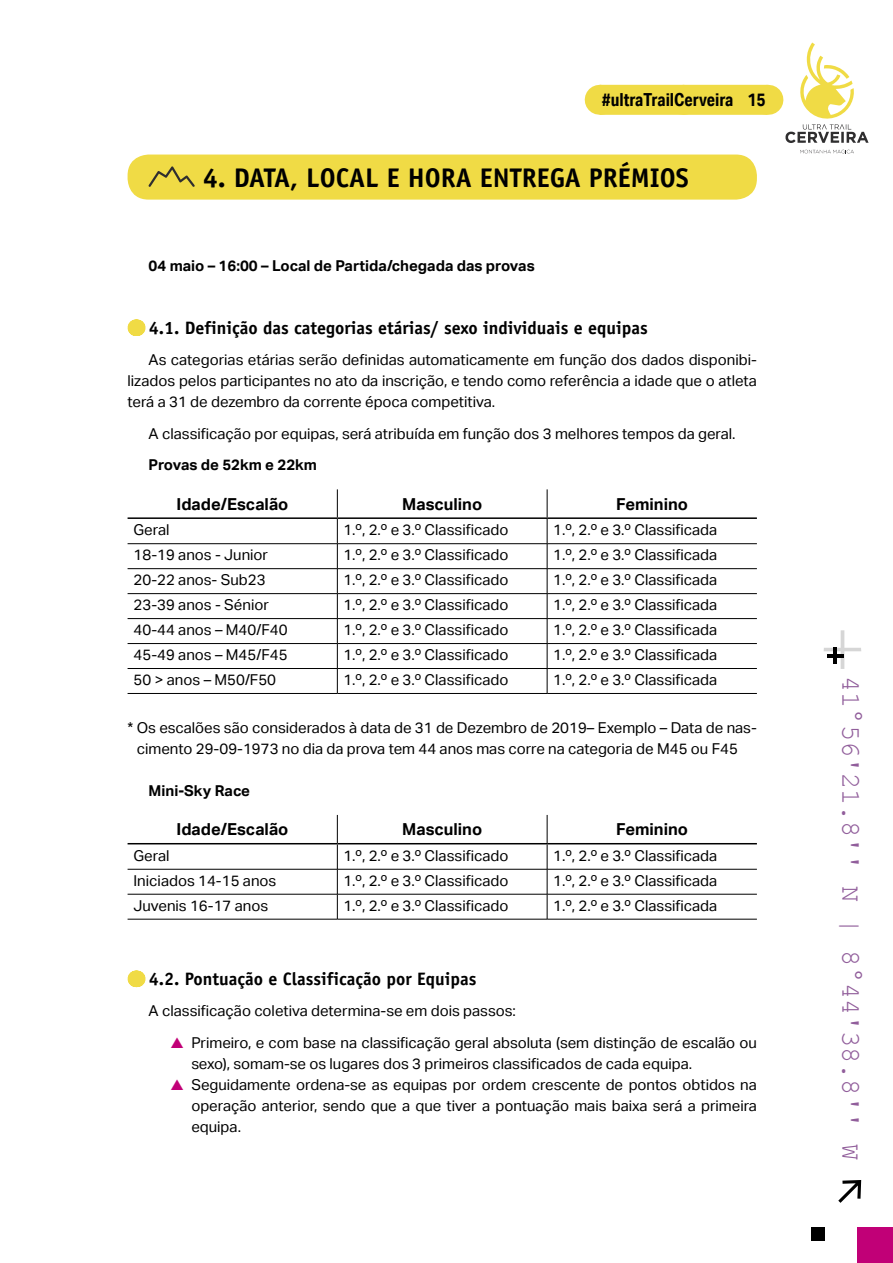
<style>
.page{position:relative;width:893px;height:1263px;background:#fff}
.page>*{position:absolute;margin:0;border:0;box-sizing:border-box;transform-origin:0 0}
.t1{font:700 27px "Officina Sans Std";color:#000}
.t2{font:26.85px "Courier New";color:#915e9b}
.t3{font:700 18px "Officina Sans Std";color:#000}
.t4{font:700 18px "Aktiv Grotesk Cd";color:#000}
.t5{font:700 16.5px "Aktiv Grotesk";color:#000}
.t6{font:15px/21px "Aktiv Grotesk";color:#000;text-align:justify}
.t7{font:700 15px "Aktiv Grotesk";color:#000}
.s1{color:#c10077}
</style>
<div class="page">
<div style="left:600px;top:85px;width:167px;height:30px;background:#f0db45"></div>
<svg style="left:685px;top:114px;width:40px;height:1px"></svg>
<hr style="left:767px;top:85px;width:1px;height:30px;background:#f0db45">
<div style="left:858px;top:1227px;width:35px;height:36px;background:#c10077"></div>
<svg style="left:838px;top:1180px;width:23px;height:23px"></svg>
<svg style="left:824px;top:630px;width:37px;height:39px"></svg>
<div style="left:811px;top:1227px;width:13px;height:13px;background:#000"></div>
<hr style="left:827px;top:654px;width:16px;height:3px;background:#000">
<hr style="left:833px;top:647px;width:4px;height:17px;background:#000">
<svg style="left:785px;top:43px;width:84px;height:100px"></svg>
<svg style="left:800px;top:149px;width:54px;height:4px"></svg>
<div style="left:128px;top:155px;width:629px;height:45px;background:#f0db45;border-radius:21px"></div>
<svg style="left:136px;top:319px;width:1px;height:17px"></svg>
<svg style="left:136px;top:970px;width:1px;height:17px"></svg>
<svg style="left:148px;top:166px;width:47px;height:21px"></svg>
<hr style="left:128px;top:543px;width:209px;height:1px;background:#000">
<hr style="left:337px;top:543px;width:210px;height:1px;background:#000">
<hr style="left:547px;top:543px;width:210px;height:1px;background:#000">
<hr style="left:128px;top:568px;width:209px;height:1px;background:#000">
<hr style="left:337px;top:568px;width:210px;height:1px;background:#000">
<hr style="left:547px;top:568px;width:210px;height:1px;background:#000">
<hr style="left:128px;top:593px;width:209px;height:1px;background:#000">
<hr style="left:337px;top:593px;width:210px;height:1px;background:#000">
<hr style="left:547px;top:593px;width:210px;height:1px;background:#000">
<hr style="left:128px;top:618px;width:209px;height:1px;background:#000">
<hr style="left:337px;top:618px;width:210px;height:1px;background:#000">
<hr style="left:547px;top:618px;width:210px;height:1px;background:#000">
<hr style="left:128px;top:643px;width:209px;height:1px;background:#000">
<hr style="left:337px;top:643px;width:210px;height:1px;background:#000">
<hr style="left:547px;top:643px;width:210px;height:1px;background:#000">
<hr style="left:128px;top:668px;width:209px;height:1px;background:#000">
<hr style="left:337px;top:668px;width:210px;height:1px;background:#000">
<svg style="left:337px;top:489px;width:1px;height:204px"></svg>
<hr style="left:547px;top:668px;width:210px;height:1px;background:#000">
<svg style="left:547px;top:489px;width:1px;height:204px"></svg>
<hr style="left:128px;top:693px;width:209px;height:1px;background:#000">
<hr style="left:337px;top:693px;width:210px;height:1px;background:#000">
<hr style="left:547px;top:693px;width:210px;height:1px;background:#000">
<hr style="left:128px;top:517px;width:209px;height:2px;background:#000">
<hr style="left:337px;top:517px;width:210px;height:2px;background:#000">
<hr style="left:547px;top:517px;width:210px;height:2px;background:#000">
<hr style="left:128px;top:869px;width:209px;height:1px;background:#000">
<hr style="left:337px;top:869px;width:210px;height:1px;background:#000">
<hr style="left:547px;top:869px;width:210px;height:1px;background:#000">
<hr style="left:128px;top:894px;width:209px;height:1px;background:#000">
<hr style="left:337px;top:894px;width:210px;height:1px;background:#000">
<svg style="left:337px;top:815px;width:1px;height:104px"></svg>
<hr style="left:547px;top:894px;width:210px;height:1px;background:#000">
<svg style="left:547px;top:815px;width:1px;height:104px"></svg>
<hr style="left:128px;top:919px;width:209px;height:1px;background:#000">
<hr style="left:337px;top:919px;width:210px;height:1px;background:#000">
<hr style="left:547px;top:919px;width:210px;height:1px;background:#000">
<hr style="left:128px;top:843px;width:209px;height:1px;background:#000">
<hr style="left:337px;top:843px;width:210px;height:1px;background:#000">
<hr style="left:547px;top:843px;width:210px;height:1px;background:#000">
<p class="t4" style="left:602px;top:89px;width:165px">#ultraTrailCerveira 15</p>
<h1 class="t1" style="left:203px;top:161px;width:488px">4. DATA, LOCAL E HORA ENTREGA PRÉMIOS</h1>
<p class="t7" style="left:149px;top:257px;width:388px">04 maio – 16:00 – Local de Partida/chegada das provas</p>
<p class="t3" style="left:149px;top:316px;width:500px">4.1. Definição das categorias etárias/ sexo individuais e equipas</p>
<p class="t6" style="left:128px;top:350px;width:631px;text-indent:21px">As categorias etárias serão definidas automaticamente em função dos dados disponibi&shy;lizados pelos participantes no ato da inscrição, e tendo como referência a idade que o atleta terá a 31 de dezembro da corrente época competitiva.</p>
<p class="t6" style="left:149px;top:423px;width:589px">A classificação por equipas, será atribuída em função dos 3 melhores tempos da geral.</p>
<p class="t7" style="left:149px;top:456px;width:170px">Provas de 52km e 22km</p>
<p class="t5" style="left:176px;top:494px;width:113px">Idade/Escalão</p>
<p class="t5" style="left:402px;top:494px;width:81px">Masculino</p>
<p class="t5" style="left:616px;top:494px;width:73px">Feminino</p>
<p class="t6" style="left:134px;top:520px;width:37px">Geral</p>
<p class="t6" style="left:343px;top:520px;width:167px">1.º, 2.º e 3.º Classificado</p>
<p class="t6" style="left:553px;top:520px;width:166px">1.º, 2.º e 3.º Classificada</p>
<p class="t6" style="left:134px;top:545px;width:136px">18-19 anos - Junior</p>
<p class="t6" style="left:343px;top:545px;width:167px">1.º, 2.º e 3.º Classificado</p>
<p class="t6" style="left:553px;top:545px;width:166px">1.º, 2.º e 3.º Classificada</p>
<p class="t6" style="left:134px;top:570px;width:133px">20-22 anos- Sub23</p>
<p class="t6" style="left:343px;top:570px;width:167px">1.º, 2.º e 3.º Classificado</p>
<p class="t6" style="left:553px;top:570px;width:166px">1.º, 2.º e 3.º Classificada</p>
<p class="t6" style="left:134px;top:595px;width:137px">23-39 anos - Sénior</p>
<p class="t6" style="left:343px;top:595px;width:167px">1.º, 2.º e 3.º Classificado</p>
<p class="t6" style="left:553px;top:595px;width:166px">1.º, 2.º e 3.º Classificada</p>
<p class="t6" style="left:134px;top:620px;width:156px">40-44 anos – M40/F40</p>
<p class="t6" style="left:343px;top:620px;width:167px">1.º, 2.º e 3.º Classificado</p>
<p class="t6" style="left:553px;top:620px;width:166px">1.º, 2.º e 3.º Classificada</p>
<p class="t6" style="left:134px;top:645px;width:156px">45-49 anos – M45/F45</p>
<p class="t6" style="left:343px;top:645px;width:167px">1.º, 2.º e 3.º Classificado</p>
<p class="t6" style="left:553px;top:645px;width:166px">1.º, 2.º e 3.º Classificada</p>
<p class="t6" style="left:134px;top:669px;width:144px">50 &gt; anos – M50/F50</p>
<p class="t6" style="left:343px;top:669px;width:167px">1.º, 2.º e 3.º Classificado</p>
<p class="t6" style="left:553px;top:669px;width:166px">1.º, 2.º e 3.º Classificada</p>
<p class="t6" style="left:137px;top:717px;width:622px;text-indent:-9px">* Os escalões são considerados à data de 31 de Dezembro de 2019– Exemplo – Data de nas&shy;cimento 29-09-1973 no dia da prova tem 44 anos mas corre na categoria de M45 ou F45</p>
<p class="t7" style="left:149px;top:782px;width:103px">Mini-Sky Race</p>
<p class="t5" style="left:176px;top:820px;width:113px">Idade/Escalão</p>
<p class="t5" style="left:402px;top:820px;width:81px">Masculino</p>
<p class="t5" style="left:616px;top:820px;width:73px">Feminino</p>
<p class="t6" style="left:134px;top:845px;width:37px">Geral</p>
<p class="t6" style="left:343px;top:845px;width:167px">1.º, 2.º e 3.º Classificado</p>
<p class="t6" style="left:553px;top:845px;width:166px">1.º, 2.º e 3.º Classificada</p>
<p class="t6" style="left:134px;top:870px;width:144px">Iniciados 14-15 anos</p>
<p class="t6" style="left:343px;top:870px;width:167px">1.º, 2.º e 3.º Classificado</p>
<p class="t6" style="left:553px;top:870px;width:166px">1.º, 2.º e 3.º Classificada</p>
<p class="t6" style="left:134px;top:895px;width:136px">Juvenis 16-17 anos</p>
<p class="t6" style="left:343px;top:895px;width:167px">1.º, 2.º e 3.º Classificado</p>
<p class="t6" style="left:553px;top:895px;width:166px">1.º, 2.º e 3.º Classificada</p>
<p class="t3" style="left:149px;top:967px;width:329px">4.2. Pontuação e Classificação por Equipas</p>
<p class="t6" style="left:149px;top:1001px;width:369px">A classificação coletiva determina-se em dois passos:</p>
<p class="t6" style="left:191px;top:1032px;width:567px;text-indent:-21px"><span class="s1">▲</span> Primeiro, e com base na classificação geral absoluta (sem distinção de escalão ou sexo), somam-se os lugares dos 3 primeiros classificados de cada equipa.</p>
<p class="t6" style="left:191px;top:1074px;width:567px;text-indent:-21px"><span class="s1">▲</span> Seguidamente ordena-se as equipas por ordem crescente de pontos obtidos na operação anterior, sendo que a que tiver a pontuação mais baixa será a primeira equipa.</p>
<h2 class="t2" style="left:867px;top:676px;width:485px;rotate:90deg">41°56'21.8'' N | 8°44'38.8'' W</h2>
</div>
